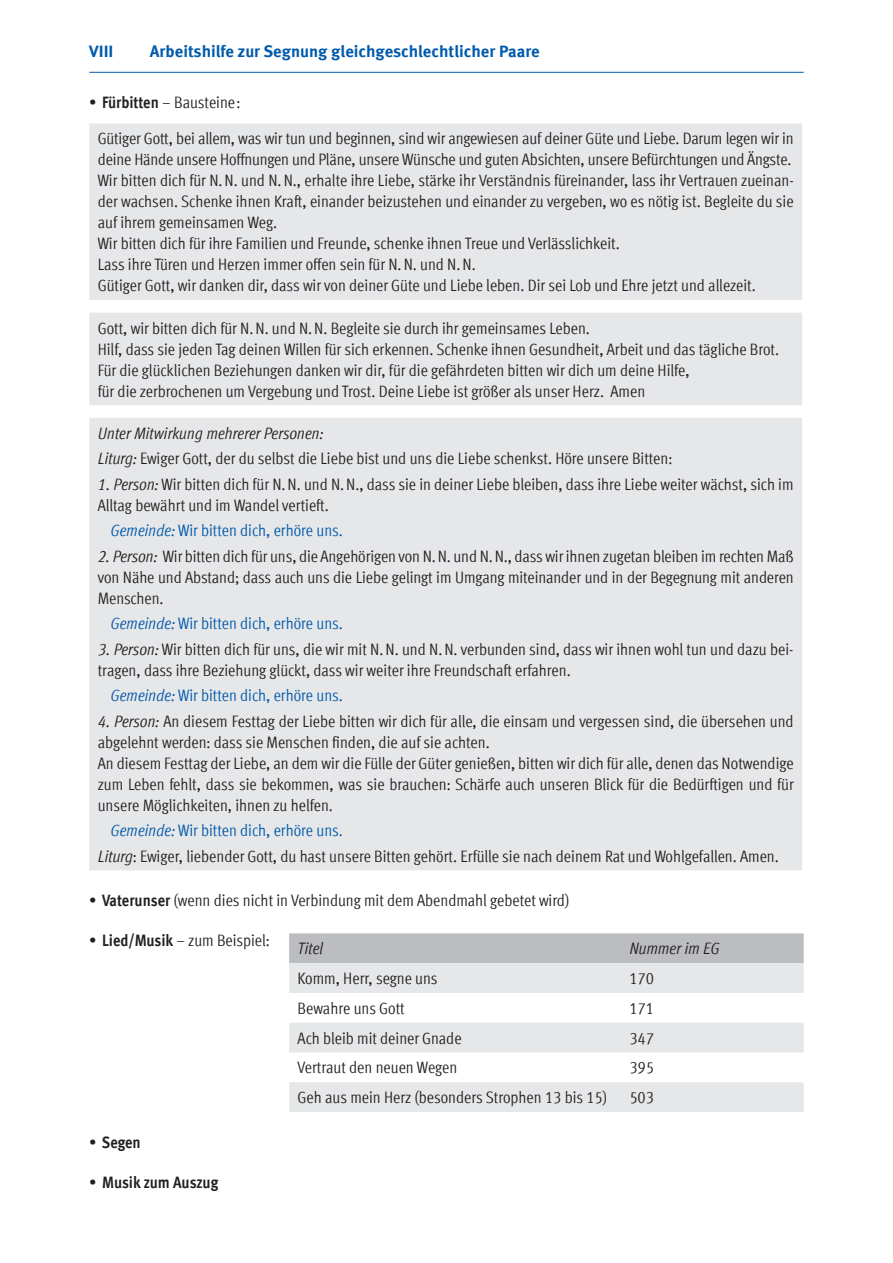
<style>
.page{position:relative;width:893px;height:1263px;background:#fff}
.page>*{position:absolute;margin:0;border:0;box-sizing:border-box;transform-origin:0 0}
.t1{font:condensed 16.5px/21px "Meta Offc";letter-spacing:-.005em;color:#231f20}
.t2{font:condensed 16.5px "Meta Offc";color:#015aaa}
.t3{font:700 16.5px "Meta Offc";color:#015aaa}
.t4{font:700 condensed 16.5px "Meta Offc";letter-spacing:-.005em;color:#231f20}
.t5{font:italic condensed 16.5px "Meta Offc";color:#231f20}
.s1{font-weight:700}
.s2{font-style:italic}
.s3{font-style:italic;color:#015aaa}
.s4{color:#015aaa}
</style>
<div class="page">
<hr style="left:89px;top:72px;width:715px;height:1px;background:#015aaa">
<div style="left:89px;top:123px;width:713px;height:747px;background:#e6e7e9"></div>
<div style="left:289px;top:933px;width:515px;height:30px;background:#bcbdc0"></div>
<svg style="left:289px;top:963px;width:515px;height:149px;fill:#e6e7e9"></svg>
<p class="t3" style="left:89px;top:42px;width:26px">VIII</p>
<p class="t3" style="left:150px;top:42px;width:391px">Arbeitshilfe zur Segnung gleichgeschlechtlicher Paare</p>
<p class="t1" style="left:98px;top:85px;width:697px;line-height:36px;text-indent:-9px"><span class="s1">• Fürbitten</span> – Bausteine:<br>Gütiger Gott, bei allem, was wir tun und beginnen, sind wir angewiesen auf deiner Güte und Liebe. Darum legen wir in</p>
<p class="t1" style="left:98px;top:149px;width:697px">deine Hände unsere Hoffnungen und Pläne, unsere Wünsche und guten Absichten, unsere Befürchtungen und Ängste.<br>Wir bitten dich für N.N. und N.N., erhalte ihre Liebe, stärke ihr Verständnis füreinander, lass ihr Vertrauen zueinan&shy;der wachsen. Schenke ihnen Kraft, einander beizustehen und einander zu vergeben, wo es nötig ist. Begleite du sie auf ihrem gemeinsamen Weg.<br>Wir bitten dich für ihre Familien und Freunde, schenke ihnen Treue und Verlässlichkeit.<br>Lass ihre Türen und Herzen immer offen sein für N.N. und N.N.<br>Gütiger Gott, wir danken dir, dass wir von deiner Güte und Liebe leben. Dir sei Lob und Ehre jetzt und allezeit.</p>
<p class="t1" style="left:98px;top:318px;width:683px">Gott, wir bitten dich für N.N. und N.N. Begleite sie durch ihr gemeinsames Leben.<br>Hilf, dass sie jeden Tag deinen Willen für sich erkennen. Schenke ihnen Gesundheit, Arbeit und das tägliche Brot.<br>Für die glücklichen Beziehungen danken wir dir, für die gefährdeten bitten wir dich um deine Hilfe,<br>für die zerbrochenen um Vergebung und Trost. Deine Liebe ist größer als unser Herz. Amen</p>
<p class="t1" style="left:98px;top:421px;width:576px;line-height:25.5px"><span class="s2">Unter Mitwirkung mehrerer Personen:<br>Liturg:</span> Ewiger Gott, der du selbst die Liebe bist und uns die Liebe schenkst. Höre unsere Bitten:</p>
<p class="t1" style="left:98px;top:474px;width:697px"><span class="s2">1. Person:</span> Wir bitten dich für N.N. und N.N., dass sie in deiner Liebe bleiben, dass ihre Liebe weiter wächst, sich im<br>Alltag bewährt und im Wandel vertieft.</p>
<p class="t2" style="left:111px;top:521px;width:234px"><span class="s2">Gemeinde:</span> Wir bitten dich, erhöre uns.</p>
<p class="t1" style="left:98px;top:546px;width:697px;text-align:justify"><span class="s2">2. Person:</span> Wir bitten dich für uns, die Angehörigen von N.N. und N.N., dass wir ihnen zugetan bleiben im rechten Maß von Nähe und Abstand; dass auch uns die Liebe gelingt im Umgang miteinander und in der Begegnung mit anderen Menschen.</p>
<p class="t2" style="left:111px;top:614px;width:234px"><span class="s2">Gemeinde:</span> Wir bitten dich, erhöre uns.</p>
<p class="t1" style="left:98px;top:639px;width:697px"><span class="s2">3. Person:</span> Wir bitten dich für uns, die wir mit N.N. und N.N. verbunden sind, dass wir ihnen wohl tun und dazu bei&shy;tragen, dass ihre Beziehung glückt, dass wir weiter ihre Freundschaft erfahren.</p>
<p class="t2" style="left:111px;top:686px;width:234px"><span class="s2">Gemeinde:</span> Wir bitten dich, erhöre uns.</p>
<p class="t1" style="left:98px;top:711px;width:697px"><span class="s2">4. Person:</span> An diesem Festtag der Liebe bitten wir dich für alle, die einsam und vergessen sind, die übersehen und abgelehnt werden: dass sie Menschen finden, die auf sie achten.<br>An diesem Festtag der Liebe, an dem wir die Fülle der Güter genießen, bitten wir dich für alle, denen das Notwendige zum Leben fehlt, dass sie bekommen, was sie brauchen: Schärfe auch unseren Blick für die Bedürftigen und für unsere Möglichkeiten, ihnen zu helfen.</p>
<p class="t1" style="left:98px;top:818px;width:682px;line-height:25.5px;text-indent:13px"><span class="s3">Gemeinde:</span> <span class="s4">Wir bitten dich, erhöre uns.<br></span><span class="s2">Liturg</span>: Ewiger, liebender Gott, du hast unsere Bitten gehört. Erfülle sie nach deinem Rat und Wohlgefallen. Amen.</p>
<p class="t1" style="left:89px;top:890px;width:481px"><span class="s1">• Vaterunser</span> (wenn dies nicht in Verbindung mit dem Abendmahl gebetet wird)</p>
<p class="t1" style="left:89px;top:930px;width:182px"><span class="s1">• Lied/Musik</span> – zum Beispiel:</p>
<p class="t5" style="left:298px;top:939px;width:27px">Titel</p>
<p class="t5" style="left:629px;top:939px;width:92px">Nummer im EG</p>
<p class="t1" style="left:298px;top:968px;width:142px">Komm, Herr, segne uns</p>
<p class="t1" style="left:629px;top:968px;width:26px">170</p>
<p class="t1" style="left:298px;top:998px;width:109px">Bewahre uns Gott</p>
<p class="t1" style="left:629px;top:998px;width:26px">171</p>
<p class="t1" style="left:298px;top:1028px;width:165px">Ach bleib mit deiner Gnade</p>
<p class="t1" style="left:629px;top:1028px;width:26px">347</p>
<p class="t1" style="left:298px;top:1057px;width:161px">Vertraut den neuen Wegen</p>
<p class="t1" style="left:629px;top:1057px;width:26px">395</p>
<p class="t1" style="left:298px;top:1087px;width:311px">Geh aus mein Herz (besonders Strophen 13 bis 15)</p>
<p class="t1" style="left:629px;top:1087px;width:26px">503</p>
<p class="t4" style="left:89px;top:1132px;width:53px">• Segen</p>
<p class="t4" style="left:89px;top:1173px;width:130px">• Musik zum Auszug</p>
</div>
